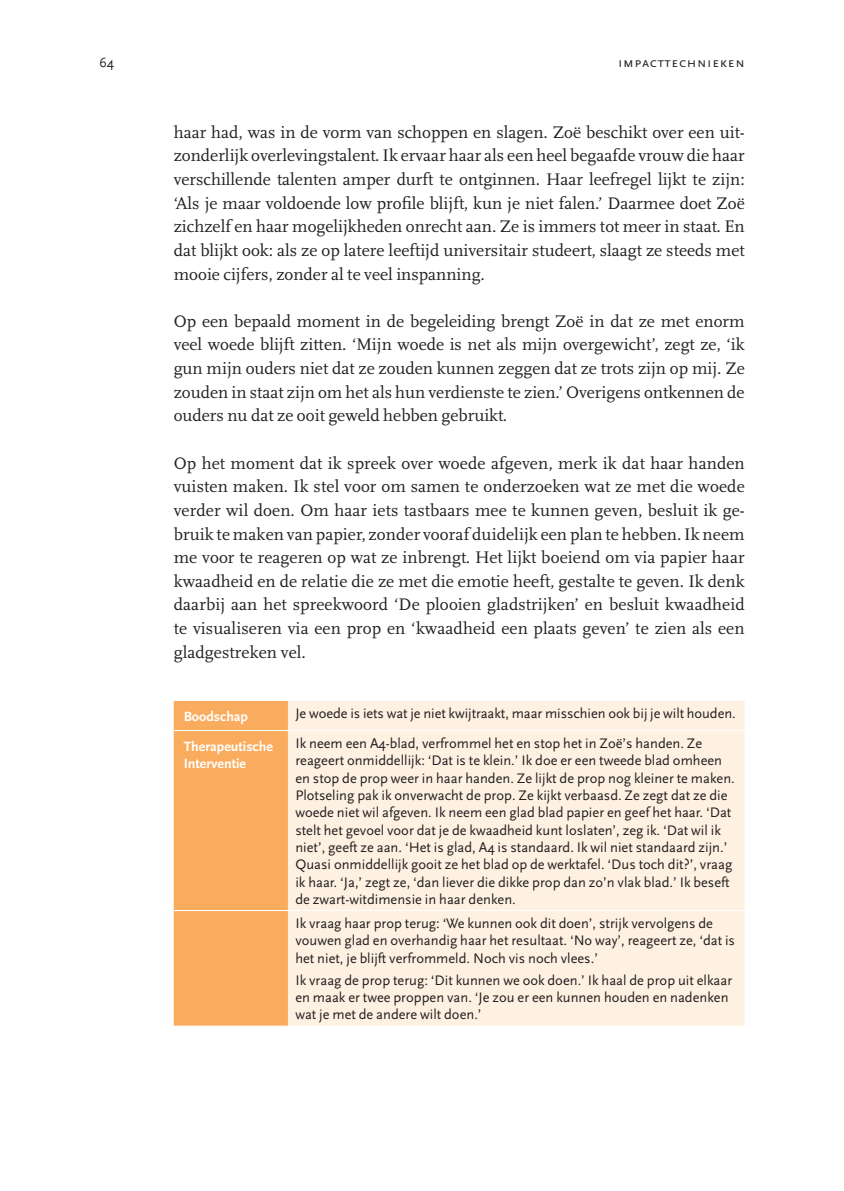
<style>
.page{position:relative;width:844px;height:1191px;background:#fff}
.page>*{position:absolute;margin:0;border:0;box-sizing:border-box;transform-origin:0 0}
.t1{font:17.5px/23.6px "Scala OT";color:#231f20;text-align:justify}
.t2{font:14.35px/17.3px "Scala Sans Pro";color:#231f20}
.t3{font:700 14px/16.8px "Scala Sans Pro";color:#fff}
.t4{font:14px "Scala Sans OT";letter-spacing:.05em;color:#231f20}
</style>
<div class="page">
<div style="left:174px;top:701px;width:114px;height:324px;background:#faac5e"></div>
<div style="left:288px;top:701px;width:456px;height:324px;background:#fef1e2"></div>
<hr style="left:174px;top:730px;width:114px;height:1px;background:#fff">
<hr style="left:288px;top:730px;width:456px;height:1px;background:#fff">
<hr style="left:174px;top:910px;width:114px;height:1px;background:#fff">
<hr style="left:288px;top:910px;width:456px;height:1px;background:#fff">
<p class="t4" style="left:99px;top:55px;width:16px">64</p>
<p class="t4" style="left:618px;top:55px;width:128px">I mpacttechnieken</p>
<p class="t1" style="left:174px;top:121px;width:572px">haar had, was in de vorm van schoppen en slagen. Zoë beschikt over een uit&shy;zonderlijk overlevingstalent. Ik ervaar haar als een heel begaafde vrouw die haar verschillende talenten amper durft te ontginnen. Haar leefregel lijkt te zijn: ‘Als je maar voldoende low profile blijft, kun je niet falen.’ Daarmee doet Zoë zichzelf en haar mogelijkheden onrecht aan. Ze is immers tot meer in staat. En dat blijkt ook: als ze op latere leeftijd universitair studeert, slaagt ze steeds met mooie cijfers, zonder al te veel inspanning.</p>
<p class="t1" style="left:174px;top:310px;width:572px">Op een bepaald moment in de begeleiding brengt Zoë in dat ze met enorm veel woede blijft zitten. ‘Mijn woede is net als mijn overgewicht’, zegt ze, ‘ik gun mijn ouders niet dat ze zouden kunnen zeggen dat ze trots zijn op mij. Ze zouden in staat zijn om het als hun verdienste te zien.’ Overigens ontkennen de ouders nu dat ze ooit geweld hebben gebruikt.</p>
<p class="t1" style="left:174px;top:451px;width:572px">Op het moment dat ik spreek over woede afgeven, merk ik dat haar handen vuisten maken. Ik stel voor om samen te onderzoeken wat ze met die woede verder wil doen. Om haar iets tastbaars mee te kunnen geven, besluit ik ge&shy;bruik te maken van papier, zonder vooraf duidelijk een plan te hebben. Ik neem me voor te reageren op wat ze inbrengt. Het lijkt boeiend om via papier haar kwaadheid en de relatie die ze met die emotie heeft, gestalte te geven. Ik denk daarbij aan het spreekwoord ‘De plooien gladstrijken’ en besluit kwaadheid te visualiseren via een prop en ‘kwaadheid een plaats geven’ te zien als een gladgestreken vel.</p>
<p class="t3" style="left:184px;top:707px;width:66px">Boodschap</p>
<p class="t2" style="left:295px;top:704px;width:442px">Je woede is iets wat je niet kwijtraakt, maar misschien ook bij je wilt houden.</p>
<p class="t3" style="left:184px;top:738px;width:91px">Therapeutische<br>I nterventie</p>
<p class="t2" style="left:295px;top:734px;width:441px">Ik neem een A4-blad, verfrommel het en stop het in Zoë’s handen. Ze reageert onmiddellijk: ‘Dat is te klein.’ Ik doe er een tweede blad omheen en stop de prop weer in haar handen. Ze lijkt de prop nog kleiner te maken.<br>Plotseling pak ik onverwacht de prop. Ze kijkt verbaasd. Ze zegt dat ze die woede niet wil afgeven. Ik neem een glad blad papier en geef het haar. ‘Dat stelt het gevoel voor dat je de kwaadheid kunt loslaten’, zeg ik. ‘Dat wil ik niet’, geeft ze aan. ‘Het is glad, A4 is standaard. Ik wil niet standaard zijn.’ Quasi onmiddellijk gooit ze het blad op de werktafel. ‘Dus toch dit?’, vraag ik haar. ‘Ja,’ zegt ze, ‘dan liever die dikke prop dan zo’n vlak blad.’ Ik beseft de zwart-witdimensie in haar denken.</p>
<p class="t2" style="left:295px;top:914px;width:441px">Ik vraag haar prop terug: ‘We kunnen ook dit doen’, strijk vervolgens de vouwen glad en overhandig haar het resultaat. ‘No way’, reageert ze, ‘dat is het niet, je blijft verfrommeld. Noch vis noch vlees.’</p>
<p class="t2" style="left:295px;top:971px;width:438px">Ik vraag de prop terug: ‘Dit kunnen we ook doen.’ Ik haal de prop uit elkaar en maak er twee proppen van. ‘Je zou er een kunnen houden en nadenken wat je met de andere wilt doen.’</p>
</div>
